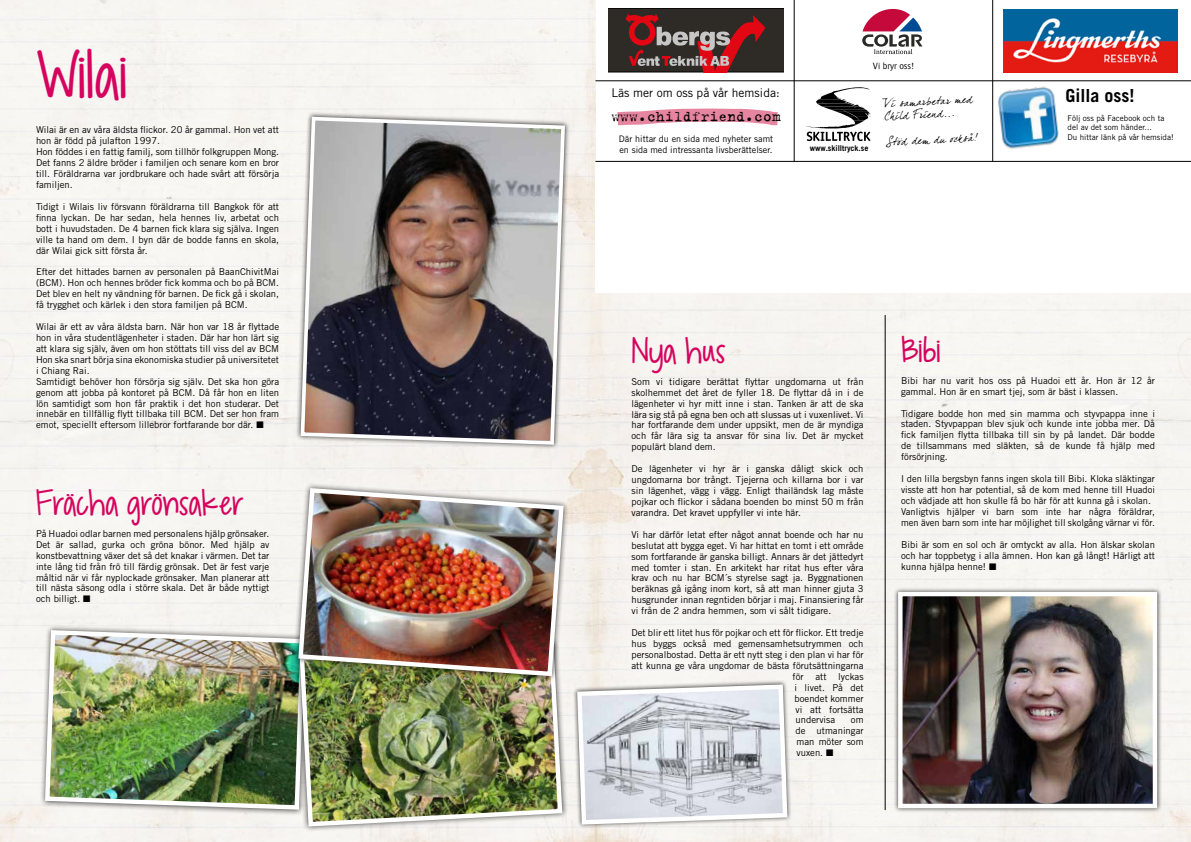
<style>
.page{position:relative;width:1191px;height:842px;background:#fff}
.page>*{position:absolute;margin:0;border:0;box-sizing:border-box;transform-origin:0 0}
.t1{font:49px "KG Dropsof Jupiter";letter-spacing:-.005em;color:#d5035e}
.t2{font:26px "KG Dropsof Jupiter";letter-spacing:-.005em;color:#d5035e}
.t3{font:700 18px "Trade Gothic";color:#000}
.t4{font:16.2px "Trixie";color:#000}
.t5{font:12px "Trade Gothic";color:#000}
.t6{font:10.7px/12.8px "Dear Joefour";color:#000}
.t7{font:9.5px/10.9px "Trade Gothic";color:#000;text-align:justify}
.t8{font:9.4px "Bolite";color:#000}
.t9{font:9px "Trade Gothic";color:#000}
.t10{font:8px/9.6px "Trade Gothic";color:#000}
.t11{font:700 8px "Trade Gothic";color:#000}
</style>
<div class="page">
<img style="left:1003px;top:9px;width:174px;height:64px">
<hr style="left:595px;top:81px;width:596px;height:1px;background:#000">
<hr style="left:794px;top:0;width:1px;height:162px;background:#000">
<hr style="left:992px;top:0;width:1px;height:162px;background:#000">
<hr style="left:595px;top:161px;width:596px;height:1px;background:#000">
<svg style="left:617px;top:108px;width:161px;height:18px"></svg>
<img style="left:998px;top:86px;width:61px;height:63px">
<svg style="left:862px;top:8px;width:60px;height:46px"></svg>
<svg style="left:806px;top:80px;width:64px;height:61px"></svg>
<svg style="left:977px;top:80px;width:6px;height:2px"></svg>
<hr style="left:885px;top:315px;width:1px;height:495px;background:#000">
<div style="left:39px;top:624px;width:272px;height:191px;background:#000;opacity:.75"></div>
<img style="left:43px;top:628px;width:251px;height:184px">
<div style="left:294px;top:637px;width:274px;height:195px;background:#000;opacity:.75"></div>
<img style="left:297px;top:682px;width:267px;height:147px">
<div style="left:292px;top:482px;width:277px;height:200px;background:#000;opacity:.75"></div>
<img style="left:296px;top:486px;width:270px;height:192px">
<div style="left:893px;top:587px;width:269px;height:226px;background:#000;opacity:.75"></div>
<img style="left:903px;top:597px;width:249px;height:206px">
<div style="left:898px;top:592px;width:259px;height:216px;border:4px solid #fff"></div>
<div style="left:295px;top:112px;width:275px;height:338px;background:#000;opacity:.75"></div>
<svg style="left:299px;top:115px;width:268px;height:332px;background:#82797a"></svg>
<div style="left:572px;top:680px;width:220px;height:149px;background:#000;opacity:.75"></div>
<svg style="left:575px;top:682px;width:214px;height:145px;background:#d1d4d9"></svg>
<svg style="left:608px;top:8px;width:175px;height:64px;background:#583433"></svg>
<h1 class="t1" style="left:36px;top:36px;width:93px">Wilai</h1>
<p class="t7" style="left:36px;top:124px;width:245px;text-align:left">Wilai är en av våra äldsta flickor. 20 år gammal. Hon vet att hon är född på julafton 1997.<br>Hon föddes i en fattig familj, som tillhör folkgruppen Mong.<br>Det fanns 2 äldre bröder i familjen och senare kom en bror till. Föräldrarna var jordbrukare och hade svårt att försörja familjen.</p>
<p class="t7" style="left:36px;top:201px;width:245px">Tidigt i Wilais liv försvann föräldrarna till Bangkok för att finna lyckan. De har sedan, hela hennes liv, arbetat och bott i huvudstaden. De 4 barnen fick klara sig själva. Ingen ville ta hand om dem. I byn där de bodde fanns en skola, där Wilai gick sitt första år.</p>
<p class="t7" style="left:36px;top:266px;width:245px">Efter det hittades barnen av personalen på BaanChivitMai (BCM). Hon och hennes bröder fick komma och bo på BCM.<br>Det blev en helt ny vändning för barnen. De fick gå i skolan, få trygghet och kärlek i den stora familjen på BCM.</p>
<p class="t7" style="left:36px;top:321px;width:245px;text-align:left">Wilai är ett av våra äldsta barn. När hon var 18 år flyttade hon in våra studentlägenheter i staden. Där har hon lärt sig att klara sig själv, även om hon stöttats till viss del av BCM Hon ska snart börja sina ekonomiska studier på universitetet i Chiang Rai.<br>Samtidigt behöver hon försörja sig själv. Det ska hon göra genom att jobba på kontoret på BCM. Då får hon en liten lön samtidigt som hon får praktik i det hon studerar. Det innebär en tillfällig flytt tillbaka till BCM. Det ser hon fram emot, speciellt eftersom lillebror fortfarande bor där. ■</p>
<h2 class="t2" style="left:36px;top:482px;width:209px">Frächa grönsaker</h2>
<p class="t7" style="left:36px;top:528px;width:235px">På Huadoi odlar barnen med personalens hjälp grönsaker.<br>Det är sallad, gurka och gröna bönor. Med hjälp av konstbevattning växer det så det knakar i värmen. Det tar inte lång tid från frö till färdig grönsak. Det är fest varje måltid när vi får nyplockade grönsaker. Man planerar att till nästa säsong odla i större skala. Det är både nyttigt och billigt. ■</p>
<p class="t8" style="left:873px;top:61px;width:42px">Vi bryr oss!</p>
<p class="t5" style="left:611px;top:85px;width:170px">Läs mer om oss på vår hemsida:</p>
<h3 class="t4" style="left:611px;top:105px;width:171px">www.childfriend.com</h3>
<h3 class="t3" style="left:1065px;top:84px;width:71px">Gilla oss!</h3>
<p class="t10" style="left:1067px;top:113px;width:98px">Följ oss på Facebook och ta del av det som händer...</p>
<p class="t6" style="left:883px;top:97px;width:90px;rotate:-3deg">Vi samarbetar med<br>Child Friend...</p>
<p class="t6" style="left:885px;top:135px;width:94px;rotate:-3deg">Stöd dem du också!</p>
<p class="t9" style="left:619px;top:134px;width:156px">Där hittar du en sida med nyheter samt</p>
<p class="t10" style="left:1067px;top:132px;width:107px">Du hittar länk på vår hemsida!</p>
<p class="t9" style="left:619px;top:145px;width:155px">en sida med intressanta livsberättelser.</p>
<p class="t11" style="left:810px;top:144px;width:60px">www.skilltryck.se</p>
<h2 class="t2" style="left:631px;top:330px;width:96px">Nya hus</h2>
<p class="t7" style="left:631px;top:376px;width:234px">Som vi tidigare berättat flyttar ungdomarna ut från skolhemmet det året de fyller 18. De flyttar då in i de lägenheter vi hyr mitt inne i stan. Tanken är att de ska lära sig stå på egna ben och att slussas ut i vuxenlivet. Vi har fortfarande dem under uppsikt, men de är myndiga och får lära sig ta ansvar för sina liv. Det är mycket populärt bland dem.</p>
<p class="t7" style="left:631px;top:463px;width:234px">De lägenheter vi hyr är i ganska dåligt skick och ungdomarna bor trångt. Tjejerna och killarna bor i var sin lägenhet, vägg i vägg. Enligt thailändsk lag måste pojkar och flickor i sådana boenden bo minst 50 m från varandra. Det kravet uppfyller vi inte här.</p>
<p class="t7" style="left:631px;top:529px;width:234px">Vi har därför letat efter något annat boende och har nu beslutat att bygga eget. Vi har hittat en tomt i ett område som fortfarande är ganska billigt. Annars är det jättedyrt med tomter i stan. En arkitekt har ritat hus efter våra krav och nu har BCM´s styrelse sagt ja. Byggnationen beräknas gå igång inom kort, så att man hinner gjuta 3 husgrunder innan regntiden börjar i maj. Finansiering får vi från de 2 andra hemmen, som vi sålt tidigare.</p>
<p class="t7" style="left:631px;top:627px;width:233px">Det blir ett litet hus för pojkar och ett för flickor. Ett tredje</p>
<p class="t7" style="left:631px;top:638px;width:233px">hus byggs också med gemensamhetsutrymmen och</p>
<p class="t7" style="left:631px;top:649px;width:233px">personalbostad. Detta är ett nytt steg i den plan vi har för</p>
<p class="t7" style="left:631px;top:660px;width:234px">att kunna ge våra ungdomar de bästa förutsättningarna</p>
<p class="t7" style="left:792px;top:671px;width:73px">för att lyckas</p>
<p class="t7" style="left:794px;top:682px;width:70px">i livet. På det</p>
<p class="t7" style="left:794px;top:693px;width:70px">boendet kommer</p>
<p class="t7" style="left:795px;top:704px;width:70px">vi att fortsätta</p>
<p class="t7" style="left:795px;top:714px;width:41px">undervisa</p>
<p class="t7" style="left:795px;top:714px;width:70px;text-indent:55px">om de utmaningar man möter som vuxen. ■</p>
<h2 class="t2" style="left:901px;top:329px;width:41px">Bibi</h2>
<p class="t7" style="left:901px;top:375px;width:255px">Bibi har nu varit hos oss på Huadoi ett år. Hon är 12 år gammal. Hon är en smart tjej, som är bäst i klassen.</p>
<p class="t7" style="left:901px;top:408px;width:255px">Tidigare bodde hon med sin mamma och styvpappa inne i staden. Styvpappan blev sjuk och kunde inte jobba mer. Då fick familjen flytta tillbaka till sin by på landet. Där bodde de tillsammans med släkten, så de kunde få hjälp med försörjning.</p>
<p class="t7" style="left:901px;top:473px;width:255px;text-align:left">I den lilla bergsbyn fanns ingen skola till Bibi. Kloka släktingar visste att hon har potential, så de kom med henne till Huadoi och vädjade att hon skulle få bo här för att kunna gå i skolan.<br>Vanligtvis hjälper vi barn som inte har några föräldrar, men även barn som inte har möjlighet till skolgång värnar vi för.</p>
<p class="t7" style="left:901px;top:539px;width:255px">Bibi är som en sol och är omtyckt av alla. Hon älskar skolan och har toppbetyg i alla ämnen. Hon kan gå långt! Härligt att kunna hjälpa henne! ■</p>
</div>
